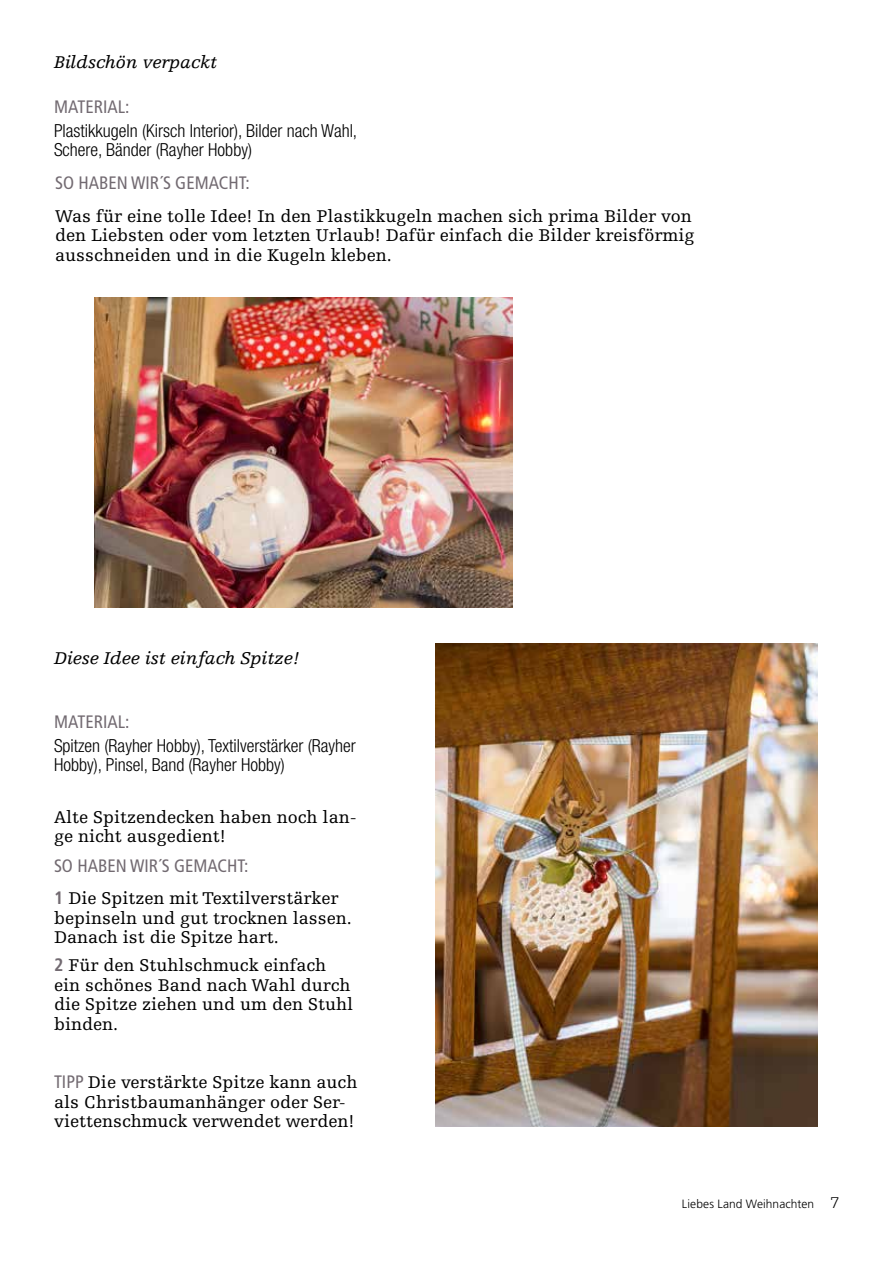
<style>
.page{position:relative;width:893px;height:1263px;background:#fff}
.page>*{position:absolute;margin:0;border:0;box-sizing:border-box;transform-origin:0 0}
.t1{font:18px/19.5px "Egyptienne F";color:#000}
.t2{font:300 condensed 18px/19.5px "Helvetica Neue";color:#000}
.t3{font:condensed 18px "Frutiger";color:#726a71}
.t4{font:italic 18px "Egyptienne F";color:#000}
.t5{font:300 12px "Frutiger";letter-spacing:.005em;color:#000}
.s1{font-family:"Frutiger";font-weight:700;font-stretch:condensed;color:#726a71}
.s2{font-family:"Frutiger";font-stretch:condensed;color:#726a71}
.s3{font-family:"Serifa";font-size:16.5px}
</style>
<div class="page">
<img style="left:95px;top:298px;width:417px;height:309px">
<img style="left:436px;top:643px;width:381px;height:484px">
<p class="t4" style="left:54px;top:52px;width:165px">Bildschön verpackt</p>
<p class="t3" style="left:54px;top:96px;width:77px">MATERIAL:</p>
<p class="t2" style="left:54px;top:121px;width:305px">Plastikkugeln (Kirsch Interior), Bilder nach Wahl,<br>Schere, Bänder (Rayher Hobby)</p>
<p class="t3" style="left:55px;top:173px;width:196px">SO HABEN WIR´S GEMACHT:</p>
<p class="t1" style="left:55px;top:206px;width:641px">Was für eine tolle Idee! In den Plastikkugeln machen sich prima Bilder von den Liebsten oder vom letzten Urlaub! Dafür einfach die Bilder kreisförmig ausschneiden und in die Kugeln kleben.</p>
<p class="t4" style="left:54px;top:648px;width:247px">Diese Idee ist einfach Spitze!</p>
<p class="t3" style="left:54px;top:711px;width:77px">MATERIAL:</p>
<p class="t2" style="left:54px;top:735px;width:303px">Spitzen (Rayher Hobby), Textilverstärker (Rayher<br>Hobby), Pinsel, Band (Rayher Hobby)</p>
<p class="t1" style="left:54px;top:807px;width:304px">Alte Spitzendecken haben noch lan&shy;ge nicht ausgedient!</p>
<p class="t3" style="left:54px;top:855px;width:196px">SO HABEN WIR´S GEMACHT:</p>
<p class="t1" style="left:54px;top:889px;width:299px"><span class="s1">1</span> Die Spitzen mit Textilverstärker bepinseln und gut trocknen lassen.<br>Danach ist die Spitze hart.</p>
<p class="t1" style="left:54px;top:956px;width:301px"><span class="s1">2</span> Für den Stuhlschmuck einfach ein schönes Band nach Wahl durch die Spitze ziehen und um den Stuhl binden.</p>
<p class="t1" style="left:54px;top:1072px;width:305px"><span class="s2">TIPP</span> Die verstärkte Spitze kann auch als Christbaumanhänger oder Ser&shy;viettenschmuck verwendet werden!</p>
<p class="t5" style="left:682px;top:1197px;width:159px">Liebes Land Weihnachten <span class="s3">7</span></p>
</div>
